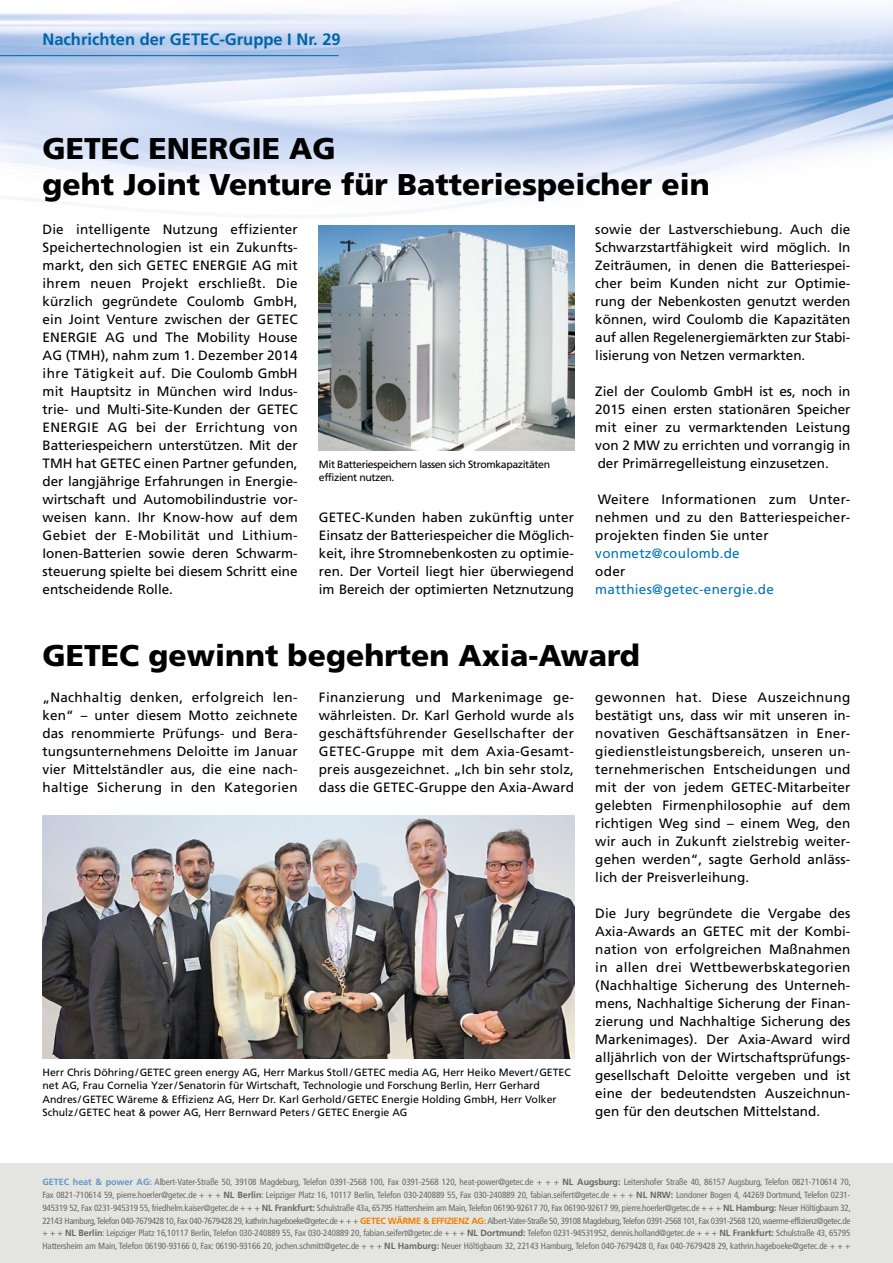
<style>
.page{position:relative;width:893px;height:1263px;background:#fff}
.page>*{position:absolute;margin:0;border:0;box-sizing:border-box;transform-origin:0 0}
.t1{font:900 30px/36px "Frutiger";color:#000}
.t2{font:700 16.5px "Frutiger";color:#0064a9}
.t3{font:13.5px/18px "Frutiger";letter-spacing:.01em;color:#000;text-align:justify}
.t4{font:13.5px "Frutiger";letter-spacing:.02em;color:#0074b7}
.t5{font:10.5px/13.5px "Frutiger";color:#000}
.t6{font:10.5px/13.5px "Frutiger";letter-spacing:-.035em;color:#000}
.t7{font:condensed 9px/12.8px "Frutiger";letter-spacing:-.01em;color:#676767;text-align:justify}
.s1{font-weight:700;font-stretch:normal;color:#5f96ce}
.s2{font-weight:700;font-stretch:normal}
.s3{font-weight:700;font-stretch:normal;color:#f17e00}
</style>
<div class="page">
<img style="left:0;top:0;width:893px;height:451px">
<div style="left:0;top:1164px;width:893px;height:99px;background:#e4e4e0"></div>
<hr style="left:0;top:55px;width:339px;height:1px;background:#0064a9">
<img style="left:319px;top:226px;width:255px;height:224px">
<img style="left:43px;top:816px;width:531px;height:242px">
<p class="t2" style="left:43px;top:29px;width:300px">Nachrichten der GETEC-Gruppe I Nr. 29</p>
<h1 class="t1" style="left:43px;top:130px;width:669px">GETEC ENERGIE AG<br>geht Joint Venture für Batteriespeicher ein</h1>
<p class="t3" style="left:595px;top:220px;width:257px">sowie der Lastverschiebung. Auch die Schwarzstartfähigkeit wird möglich. In Zeiträumen, in denen die Batteriespei&shy;cher beim Kunden nicht zur Optimie&shy;rung der Nebenkosten genutzt werden können, wird Coulomb die Kapazitäten auf allen Regelenergiemärkten zur Stabi&shy;lisierung von Netzen vermarkten.</p>
<p class="t3" style="left:595px;top:382px;width:257px">Ziel der Coulomb GmbH ist es, noch in 2015 einen ersten stationären Speicher mit einer zu vermarktenden Leistung von 2 MW zu errichten und vorrangig in der Primärregelleistung einzusetzen.</p>
<p class="t3" style="left:595px;top:490px;width:257px">Weitere Informationen zum Unter&shy;nehmen und zu den Batteriespeicher&shy;projekten finden Sie unter</p>
<p class="t4" style="left:595px;top:546px;width:146px">vonmetz@coulomb.de</p>
<p class="t3" style="left:595px;top:562px;width:32px">oder</p>
<p class="t4" style="left:595px;top:582px;width:180px">matthies@getec-energie.de</p>
<p class="t3" style="left:43px;top:220px;width:257px;text-align:left">Die intelligente Nutzung effizienter Speichertechnologien ist ein Zukunfts&shy;markt, den sich GETEC ENERGIE AG mit ihrem neuen Projekt erschließt. Die kürzlich gegründete Coulomb GmbH, ein Joint Venture zwischen der GETEC ENERGIE AG und The Mobility House AG (TMH), nahm zum 1. Dezember 2014 ihre Tätigkeit auf. Die Coulomb GmbH mit Hauptsitz in München wird Indus&shy;trie- und Multi-Site-Kunden der GETEC ENERGIE AG bei der Errichtung von Batteriespeichern unterstützen. Mit der TMH hat GETEC einen Partner gefunden, der langjährige Erfahrungen in Energie&shy;wirtschaft und Automobilindustrie vor&shy;weisen kann. Ihr Know-how auf dem Gebiet der E-Mobilität und Lithium-- Ionen-Batterien sowie deren Schwarm&shy;steuerung spielte bei diesem Schritt eine entscheidende Rolle.</p>
<p class="t6" style="left:319px;top:457px;width:233px">Mit Batteriespeichern lassen sich Stromkapazitäten effizient nutzen.</p>
<p class="t3" style="left:319px;top:508px;width:257px">GETEC-Kunden haben zukünftig unter Einsatz der Batteriespeicher die Möglich&shy;keit, ihre Stromnebenkosten zu optimie&shy;ren. Der Vorteil liegt hier überwiegend im Bereich der optimierten Netznutzung</p>
<h1 class="t1" style="left:43px;top:637px;width:599px">GETEC gewinnt begehrten Axia-Award</h1>
<p class="t3" style="left:319px;top:688px;width:257px">Finanzierung und Markenimage ge&shy;währleisten. Dr. Karl Gerhold wurde als geschäftsführender Gesellschafter der GETEC-Gruppe mit dem Axia-Gesamt&shy;preis ausgezeichnet. „Ich bin sehr stolz, dass die GETEC-Gruppe den Axia-Award</p>
<p class="t3" style="left:43px;top:688px;width:257px">„Nachhaltig denken, erfolgreich len&shy;ken“ – unter diesem Motto zeichnete das renommierte Prüfungs- und Bera&shy;tungsunternehmens Deloitte im Januar vier Mittelständler aus, die eine nach&shy;haltige Sicherung in den Kategorien</p>
<p class="t3" style="left:595px;top:688px;width:257px">gewonnen hat. Diese Auszeichnung bestätigt uns, dass wir mit unseren in&shy;novativen Geschäftsansätzen in Ener&shy;giedienstleistungsbereich, unseren un&shy;ternehmerischen Entscheidungen und mit der von jedem GETEC-Mitarbeiter gelebten Firmenphilosophie auf dem richtigen Weg sind – einem Weg, den wir auch in Zukunft zielstrebig weiter&shy;gehen werden“, sagte Gerhold anläss&shy;lich der Preisverleihung.</p>
<p class="t3" style="left:595px;top:904px;width:257px">Die Jury begründete die Vergabe des Axia-Awards an GETEC mit der Kombi&shy;nation von erfolgreichen Maßnahmen in allen drei Wettbewerbskategorien (Nachhaltige Sicherung des Unterneh&shy;mens, Nachhaltige Sicherung der Finan&shy;zierung und Nachhaltige Sicherung des Markenimages). Der Axia-Award wird alljährlich von der Wirtschaftsprüfungs&shy;gesellschaft Deloitte vergeben und ist eine der bedeutendsten Auszeichnun&shy;gen für den deutschen Mittelstand.</p>
<p class="t5" style="left:43px;top:1065px;width:530px">Herr Chris Döhring/GETEC green energy AG, Herr Markus Stoll/GETEC media AG, Herr Heiko Mevert/GETEC net AG, Frau Cornelia Yzer/Senatorin für Wirtschaft, Technologie und Forschung Berlin, Herr Gerhard Andres/GETEC Wäreme &amp; Effizienz AG, Herr Dr. Karl Gerhold/GETEC Energie Holding GmbH, Herr Volker Schulz/GETEC heat &amp; power AG, Herr Bernward Peters / GETEC Energie AG</p>
<p class="t7" style="left:43px;top:1176px;width:810px"><span class="s1">GETEC heat &amp; power AG:</span> Albert-Vater-Straße 50, 39108 Magdeburg, Telefon 0391-2568 100, Fax 0391-2568 120, heat-power@getec.de + + + <span class="s2">NL Augsburg:</span> Leitershofer Straße 40, 86157 Augsburg, Telefon 0821-710614 70, Fax 0821-710614 59, pierre.hoerler@getec.de + + + <span class="s2">NL Berlin</span>: Leipziger Platz 16, 10117 Berlin, Telefon 030-240889 55, Fax 030-240889 20, fabian.seifert@getec.de + + + <span class="s2">NL NRW:</span> Londoner Bogen 4, 44269 Dortmund, Telefon 0231- 945319 52, Fax 0231-945319 55, friedhelm.kaiser@getec.de + + + <span class="s2">NL Frankfurt:</span> Schulstraße 43a, 65795 Hattersheim am Main, Telefon 06190-92617 70, Fax 06190-92617 99, pierre.hoerler@getec.de + + + <span class="s2">NL Hamburg:</span> Neuer Höltigbaum 32, 22143 Hamburg, Telefon 040-7679428 10, Fax 040-7679428 29, kathrin.hageboeke@getec.de + + + <span class="s3">GETEC WÄRME &amp; EFFIZIENZ AG:</span> Albert-Vater-Straße 50, 39108 Magdeburg, Telefon 0391-2568 101, Fax 0391-2568 120, waerme-effizienz@getec.de + + + <span class="s2">NL Berlin</span>: Leipziger Platz 16,10117 Berlin, Telefon 030-240889 55, Fax 030-240889 20, fabian.seifert@getec.de + + + <span class="s2">NL Dortmund:</span> Telefon 0231-94531952, dennis.holland@getec.de + + + <span class="s2">NL Frankfurt:</span> Schulstraße 43, 65795<br>Hattersheim am Main, Telefon 06190-93166 0, Fax: 06190-93166 20, jochen.schmitt@getec.de + + + <span class="s2">NL Hamburg:</span> Neuer Höltigbaum 32, 22143 Hamburg, Telefon 040-7679428 0, Fax 040-7679428 29, kathrin.hageboeke@getec.de + + +</p>
</div>
